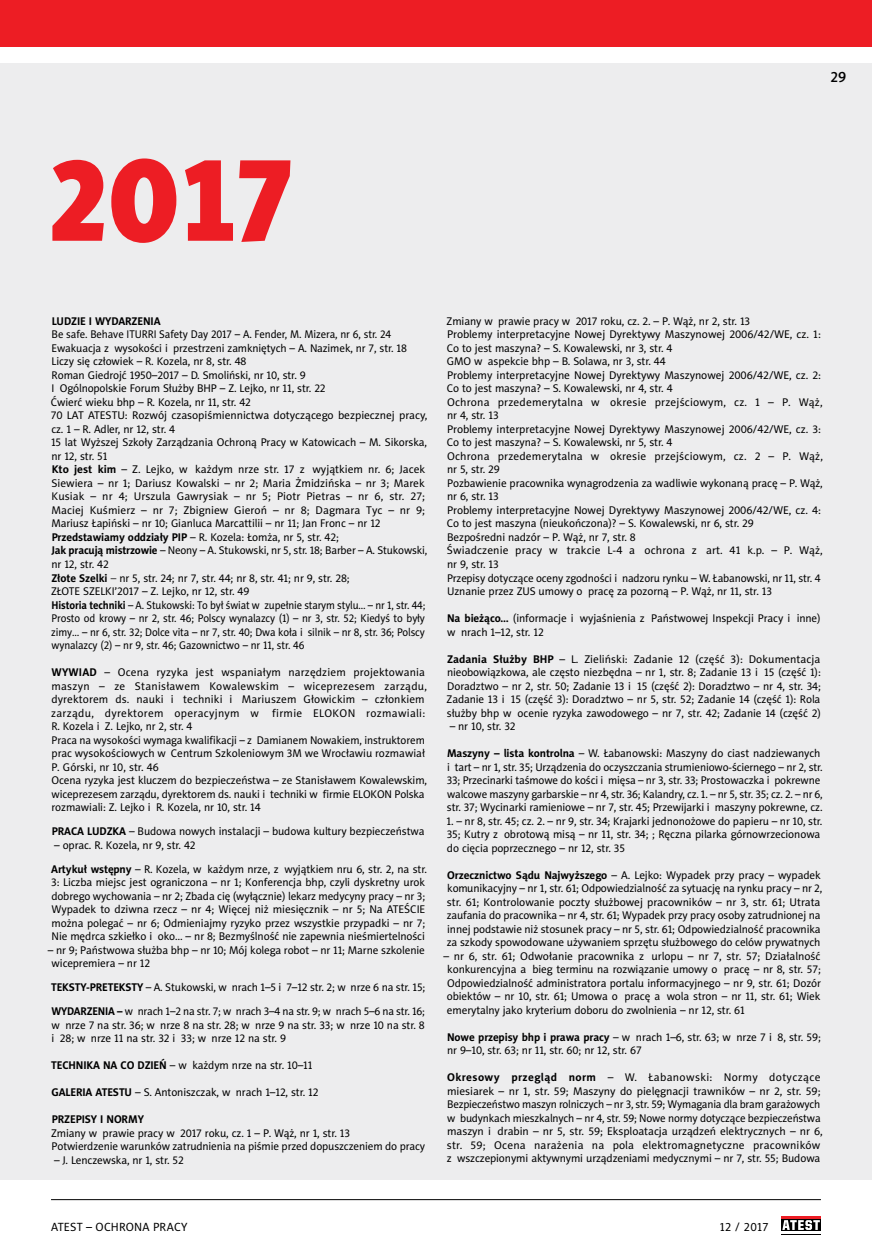
<style>
.page{position:relative;width:872px;height:1259px;background:#fff}
.page>*{position:absolute;margin:0;border:0;box-sizing:border-box;transform-origin:0 0}
.t1{font:118.65px "Naomi Sans EFN Black";color:#ed1d24}
.t2{font:15px "Naomi Sans EFN Medium";color:#000}
.t3{font:12px "Naomi Sans EFN";letter-spacing:.02em;color:#000}
.t4{font:11.25px/13.5px "Naomi Sans EFN";letter-spacing:-.01em;color:#000}
.t5{font:700 11.25px "Naomi Sans EFN";letter-spacing:-.01em;color:#000}
.s1{font-weight:700}
.s2{font-family:"Naomi Sans EFN Light"}
</style>
<div class="page">
<div style="left:0;top:64px;width:872px;height:1116px;background:#ededee"></div>
<div style="left:0;top:0;width:872px;height:47px;background:#ed1d24"></div>
<hr style="left:51px;top:1199px;width:770px;height:1px;background:#000">
<div style="left:781px;top:1218px;width:40px;height:13px;background:#000"></div>
<hr style="left:781px;top:1216px;width:40px;height:2px;background:#ed1d24">
<hr style="left:781px;top:1233px;width:40px;height:1px;background:#000">
<svg style="left:782px;top:1220px;width:38px;height:10px"></svg>
<h2 class="t2" style="left:830px;top:68px;width:17px">29</h2>
<h1 class="t1" style="left:47px;top:130px;width:245px">2017</h1>
<p class="t5" style="left:52px;top:314px;width:110px">LUDZIE I WYDARZENIA</p>
<p class="t4" style="left:51px;top:328px;width:378px">Be safe. Behave ITURRI Safety Day 2017 – A. Fender, M. Mizera, nr 6, str. 24<br>Ewakuacja z wysokości i przestrzeni zamkniętych – A. Nazimek, nr 7, str. 18<br>Liczy się człowiek – R. Kozela, nr 8, str. 48<br>Roman Giedrojć 1950–2017 – D. Smoliński, nr 10, str. 9<br>I Ogólnopolskie Forum Służby BHP – Z. Lejko, nr 11, str. 22<br>Ćwierć wieku bhp – R. Kozela, nr 11, str. 42<br>70 LAT ATESTU: Rozwój czasopiśmiennictwa dotyczącego bezpiecznej pracy, cz. 1 – R. Adler, nr 12, str. 4<br>15 lat Wyższej Szkoły Zarządzania Ochroną Pracy w Katowicach – M. Sikorska, nr 12, str. 51<br><span class="s1">Kto jest kim</span> – Z. Lejko, w każdym nrze str. 17 z wyjątkiem nr. 6; Jacek Siewiera – nr 1; Dariusz Kowalski – nr 2; Maria Żmidzińska – nr 3; Marek Kusiak – nr 4; Urszula Gawrysiak – nr 5; Piotr Pietras – nr 6, str. 27; Maciej Kuśmierz – nr 7; Zbigniew Gieroń – nr 8; Dagmara Tyc – nr 9; Mariusz Łapiński – nr 10; Gianluca Marcattilii – nr 11; Jan Fronc – nr 12<br><span class="s1">Przedstawiamy oddziały PIP</span> – R. Kozela: Łomża, nr 5, str. 42;<br><span class="s1">Jak pracują mistrzowie</span> – Neony – A. Stukowski, nr 5, str. 18; Barber – A. Stukowski, nr 12, str. 42<br><span class="s1">Złote Szelki</span> <span class="s2">–</span> nr 5, str. 24; nr 7, str. 44; nr 8, str. 41; nr 9, str. 28;<br>Złote</p>
<p class="t4" style="left:51px;top:584px;width:376px;text-indent:63px">’2017 – Z. Lejko, nr 12, str. 49<br><span class="s1">Historia techniki</span> – A. Stukowski: To był świat w zupełnie starym stylu… – nr 1, str. 44; Prosto od krowy – nr 2, str. 46; Polscy wynalazcy (1) – nr 3, str. 52; Kiedyś to były zimy… – nr 6, str. 32; Dolce vita – nr 7, str. 40; Dwa koła i silnik – nr 8, str. 36; Polscy wynalazcy (2) – nr 9, str. 46; Gazownictwo – nr 11, str. 46</p>
<p class="t4" style="left:51px;top:665px;width:377px"><span class="s1">WYWIAD</span> – Ocena ryzyka jest wspaniałym narzędziem projektowania maszyn – ze Stanisławem Kowalewskim – wiceprezesem zarządu, dyrektorem ds. nauki i techniki i Mariuszem Głowickim – członkiem zarządu, dyrektorem operacyjnym w firmie ELOKON rozmawiali:<br>R. Kozela i Z. Lejko, nr 2, str. 4<br>Praca na wysokości wymaga kwalifikacji – z Damianem Nowakiem, instruktorem prac wysokościowych w Centrum Szkoleniowym 3M we Wrocławiu rozmawiał P. Górski, nr 10, str. 46<br>Ocena ryzyka jest kluczem do bezpieczeństwa – ze Stanisławem Kowalewskim, wiceprezesem zarządu, dyrektorem ds. nauki i techniki w firmie ELOKON Polska rozmawiali: Z. Lejko i R. Kozela, nr 10, str. 14</p>
<p class="t4" style="left:52px;top:824px;width:374px"><span class="s1">PRACA LUDZKA</span> – Budowa nowych instalacji – budowa kultury bezpieczeństwa</p>
<p class="t4" style="left:51px;top:833px;width:377px;line-height:24px">– oprac. R. Kozela, nr 9, str. 42<br><span class="s1">Artykuł wstępny</span> – R. Kozela, w każdym nrze, z wyjątkiem nru 6, str. 2, na str.</p>
<p class="t4" style="left:51px;top:875px;width:376px;text-align:justify">3: Liczba miejsc jest ograniczona – nr 1; Konferencja bhp, czyli dyskretny urok dobrego wychowania – nr 2; Zbada cię (wyłącznie) lekarz medycyny pracy – nr 3; Wypadek to dziwna rzecz – nr 4; Więcej niż miesięcznik – nr 5; Na ATEŚCIE można polegać – nr 6; Odmieniajmy ryzyko przez wszystkie przypadki – nr 7; Nie mędrca szkiełko i oko… – nr 8; Bezmyślność nie zapewnia nieśmiertelności</p>
<p class="t4" style="left:52px;top:943px;width:375px;text-indent:-4px">– nr 9; Państwowa służba bhp – nr 10; Mój kolega robot – nr 11; Marne szkolenie wicepremiera – nr 12</p>
<p class="t4" style="left:51px;top:975px;width:376px;line-height:24px"><span class="s1">TEKSTY-PRETEKSTY</span> – A. Stukowski, w nrach 1–5 i 7–12 str. 2; w nrze 6 na str. 15;<br><span class="s1">WYDARZENIA –</span> w nrach 1–2 na str. 7; w nrach 3–4 na str. 9; w nrach 5–6 na str. 16;</p>
<p class="t4" style="left:52px;top:1018px;width:375px">w nrze 7 na str. 36; w nrze 8 na str. 28; w nrze 9 na str. 33; w nrze 10 na str. 8 i 28; w nrze 11 na str. 32 i 33; w nrze 12 na str. 9</p>
<p class="t4" style="left:51px;top:1058px;width:263px"><span class="s1">TECHNIKA NA CO DZIEŃ</span> – w każdym nrze na str. 10–11</p>
<p class="t4" style="left:51px;top:1085px;width:269px"><span class="s1">GALERIA ATESTU</span> – S. Antoniszczak, w nrach 1–12, str. 12</p>
<p class="t5" style="left:52px;top:1112px;width:94px">PRZEPISY I NORMY</p>
<p class="t4" style="left:51px;top:1126px;width:375px">Zmiany w prawie pracy w 2017 roku, cz. 1 – P. Wąż, nr 1, str. 13<br>Potwierdzenie warunków zatrudnienia na piśmie przed dopuszczeniem do pracy</p>
<p class="t4" style="left:54px;top:1153px;width:131px">– J. Lenczewska, nr 1, str. 52</p>
<p class="t4" style="left:83px;top:584px;width:12px">Szelki</p>
<p class="t4" style="left:446px;top:314px;width:378px">Zmiany w prawie pracy w 2017 roku, cz. 2. – P. Wąż, nr 2, str. 13<br>Problemy interpretacyjne Nowej Dyrektywy Maszynowej 2006/42/WE, cz. 1:<br>Co to jest maszyna? – S. Kowalewski, nr 3, str. 4<br>GMO w aspekcie bhp – B. Solawa, nr 3, str. 44<br>Problemy interpretacyjne Nowej Dyrektywy Maszynowej 2006/42/WE, cz. 2:<br>Co to jest maszyna? – S. Kowalewski, nr 4, str. 4<br>Ochrona przedemerytalna w okresie przejściowym, cz. 1 – P. Wąż, nr 4, str. 13<br>Problemy interpretacyjne Nowej Dyrektywy Maszynowej 2006/42/WE, cz. 3:<br>Co to jest maszyna? – S. Kowalewski, nr 5, str. 4<br>Ochrona przedemerytalna w okresie przejściowym, cz. 2 – P. Wąż, nr 5, str. 29<br>Pozbawienie pracownika wynagrodzenia za wadliwie wykonaną pracę – P. Wąż, nr 6, str. 13<br>Problemy interpretacyjne Nowej Dyrektywy Maszynowej 2006/42/WE, cz. 4:<br>Co to jest maszyna (nieukończona)? – S. Kowalewski, nr 6, str. 29<br>Bezpośredni nadzór – P. Wąż, nr 7, str. 8<br>Świadczenie pracy w trakcie L-4 a ochrona z art. 41 k.p. – P. Wąż, nr 9, str. 13<br>Przepisy dotyczące oceny zgodności i nadzoru rynku – W. Łabanowski, nr 11, str. 4<br>Uznanie przez ZUS umowy o pracę za pozorną – P. Wąż, nr 11, str. 13</p>
<p class="t4" style="left:447px;top:611px;width:375px"><span class="s1">Na bieżąco…</span> (informacje i wyjaśnienia z Państwowej Inspekcji Pracy i inne) w nrach 1–12, str. 12</p>
<p class="t4" style="left:446px;top:652px;width:376px;text-align:justify"><span class="s1">Zadania Służby BHP</span> – L. Zieliński: Zadanie 12 (część 3): Dokumentacja nieobowiązkowa, ale często niezbędna – nr 1, str. 8; Zadanie 13 i 15 (część 1):<br>Doradztwo – nr 2, str. 50; Zadanie 13 i 15 (część 2): Doradztwo – nr 4, str. 34; Zadanie 13 i 15 (część 3): Doradztwo – nr 5, str. 52; Zadanie 14 (część 1): Rola służby bhp w ocenie ryzyka zawodowego – nr 7, str. 42; Zadanie 14 (część 2)</p>
<p class="t4" style="left:449px;top:719px;width:67px">– nr 10, str. 32</p>
<p class="t4" style="left:447px;top:746px;width:377px"><span class="s1">Maszyny – lista kontrolna</span> – W. Łabanowski: Maszyny do ciast nadziewanych i tart – nr 1, str. 35; Urządzenia do oczyszczania strumieniowo-ściernego – nr 2, str.<br>33; Przecinarki taśmowe do kości i mięsa – nr 3, str. 33; Prostowaczka i pokrewne walcowe maszyny garbarskie – nr 4, str. 36; Kalandry, cz. 1. – nr 5, str. 35; cz. 2. – nr 6, str. 37; Wycinarki ramieniowe – nr 7, str. 45; Przewijarki i maszyny pokrewne, cz.</p>
<p class="t4" style="left:446px;top:814px;width:377px">1. – nr 8, str. 45; cz. 2. – nr 9, str. 34; Krajarki jednonożowe do papieru – nr 10, str.<br>35; Kutry z obrotową misą – nr 11, str. 34; ; Ręczna pilarka górnowrzecionowa do cięcia poprzecznego – nr 12, str. 35</p>
<p class="t4" style="left:447px;top:868px;width:377px"><span class="s1">Orzecznictwo Sądu Najwyższego</span> – A. Lejko: Wypadek przy pracy – wypadek komunikacyjny – nr 1, str. 61; Odpowiedzialność za sytuację na rynku pracy – nr 2, str. 61; Kontrolowanie poczty służbowej pracowników – nr 3, str. 61; Utrata zaufania do pracownika – nr 4, str. 61; Wypadek przy pracy osoby zatrudnionej na innej podstawie niż stosunek pracy – nr 5, str. 61; Odpowiedzialność pracownika za szkody spowodowane używaniem sprzętu służbowego do celów prywatnych</p>
<p class="t4" style="left:447px;top:949px;width:375px;text-align:justify;text-indent:-4px">– nr 6, str. 61; Odwołanie pracownika z urlopu – nr 7, str. 57; Działalność konkurencyjna a bieg terminu na rozwiązanie umowy o pracę – nr 8, str. 57; Odpowiedzialność administratora portalu informacyjnego – nr 9, str. 61; Dozór obiektów – nr 10, str. 61; Umowa o pracę a wola stron – nr 11, str. 61; Wiek emerytalny jako kryterium doboru do zwolnienia – nr 12, str. 61</p>
<p class="t4" style="left:447px;top:1030px;width:375px"><span class="s1">Nowe przepisy bhp i prawa pracy</span> – w nrach 1–6, str. 63; w nrze 7 i 8, str. 59; nr 9–10, str. 63; nr 11, str. 60; nr 12, str. 67</p>
<p class="t4" style="left:447px;top:1070px;width:377px"><span class="s1">Okresowy przegląd norm</span> – W. Łabanowski: Normy dotyczące miesiarek – nr 1, str. 59; Maszyny do pielęgnacji trawników – nr 2, str. 59; Bezpieczeństwo maszyn rolniczych – nr 3, str. 59; Wymagania dla bram garażowych w budynkach mieszkalnych – nr 4, str. 59; Nowe normy dotyczące bezpieczeństwa maszyn i drabin – nr 5, str. 59; Eksploatacja urządzeń elektrycznych – nr 6, str. 59; Ocena narażenia na pola elektromagnetyczne pracowników z wszczepionymi aktywnymi urządzeniami medycznymi – nr 7, str. 55; Budowa</p>
<p class="t3" style="left:51px;top:1220px;width:138px">Atest – Ochrona Pracy</p>
<p class="t3" style="left:719px;top:1220px;width:50px">12 / 2017</p>
</div>
